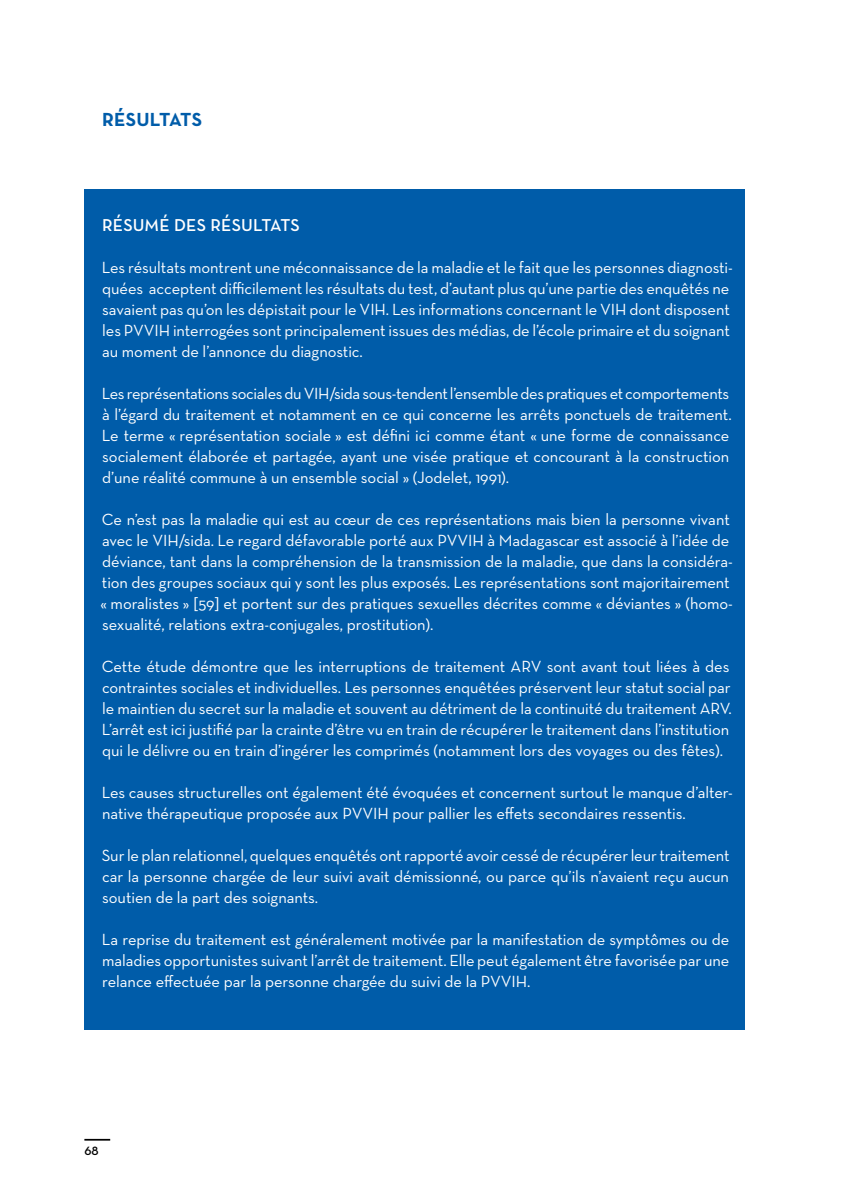
<style>
.page{position:relative;width:844px;height:1191px;background:#fff}
.page>*{position:absolute;margin:0;border:0;box-sizing:border-box;transform-origin:0 0}
.t1{font:19.25px "Neutra Text Bold Alt";letter-spacing:.005em;color:#005ca9}
.t2{font:17.5px "Neutra Text Demi Alt";letter-spacing:.01em;color:#fff}
.t3{font:16.45px/21px "Neutra Text";letter-spacing:-.005em;color:#fff}
.t4{font:12.25px "Neutra Text Demi Alt";color:#000}
</style>
<div class="page">
<hr style="left:84px;top:1138px;width:26px;height:2px;background:#000">
<div style="left:84px;top:189px;width:660px;height:840px;background:#005ca9"></div>
<p class="t1" style="left:102px;top:107px;width:101px">RÉSULTATS</p>
<p class="t2" style="left:102px;top:214px;width:199px">RÉSUMÉ DES RÉSULTATS</p>
<p class="t3" style="left:102px;top:257px;width:632px">Les résultats montrent une méconnaissance de la maladie et le fait que les personnes diagnosti&shy;quées acceptent difficilement les résultats du test, d’autant plus qu’une partie des enquêtés ne savaient pas qu’on les dépistait pour le VIH. Les informations concernant le VIH dont disposent les PVVIH interrogées sont principalement issues des médias, de l’école primaire et du soignant au moment de l’annonce du diagnostic.</p>
<p class="t3" style="left:102px;top:383px;width:631px">Les représentations sociales du VIH/sida sous-tendent l’ensemble des pratiques et comportements à l’égard du traitement et notamment en ce qui concerne les arrêts ponctuels de traitement.<br>Le terme « représentation sociale » est défini ici comme étant « une forme de connaissance socialement élaborée et partagée, ayant une visée pratique et concourant à la construction d’une réalité commune à un ensemble social » (Jodelet, 1991).</p>
<p class="t3" style="left:100px;top:509px;width:634px">Ce n’est pas la maladie qui est au cœur de ces représentations mais bien la personne vivant avec le VIH/sida. Le regard défavorable porté aux PVVIH à Madagascar est associé à l’idée de déviance, tant dans la compréhension de la transmission de la maladie, que dans la considéra&shy;tion des groupes sociaux qui y sont les plus exposés. Les représentations sont majoritairement « moralistes » [59] et portent sur des pratiques sexuelles décrites comme « déviantes » (homo&shy;sexualité, relations extra-conjugales, prostitution).</p>
<p class="t3" style="left:102px;top:656px;width:631px">Cette étude démontre que les interruptions de traitement ARV sont avant tout liées à des contraintes sociales et individuelles. Les personnes enquêtées préservent leur statut social par le maintien du secret sur la maladie et souvent au détriment de la continuité du traitement ARV.<br>L’arrêt est ici justifié par la crainte d’être vu en train de récupérer le traitement dans l’institution qui le délivre ou en train d’ingérer les comprimés (notamment lors des voyages ou des fêtes).</p>
<p class="t3" style="left:102px;top:782px;width:632px">Les causes structurelles ont également été évoquées et concernent surtout le manque d’alter&shy;native thérapeutique proposée aux PVVIH pour pallier les effets secondaires ressentis.</p>
<p class="t3" style="left:102px;top:845px;width:629px;text-align:justify">Sur le plan relationnel, quelques enquêtés ont rapporté avoir cessé de récupérer leur traitement car la personne chargée de leur suivi avait démissionné, ou parce qu’ils n’avaient reçu aucun soutien de la part des soignants.</p>
<p class="t3" style="left:102px;top:929px;width:628px;text-align:justify">La reprise du traitement est généralement motivée par la manifestation de symptômes ou de maladies opportunistes suivant l’arrêt de traitement. Elle peut également être favorisée par une relance effectuée par la personne chargée du suivi de la PVVIH.</p>
<p class="t4" style="left:84px;top:1143px;width:16px">68</p>
</div>
